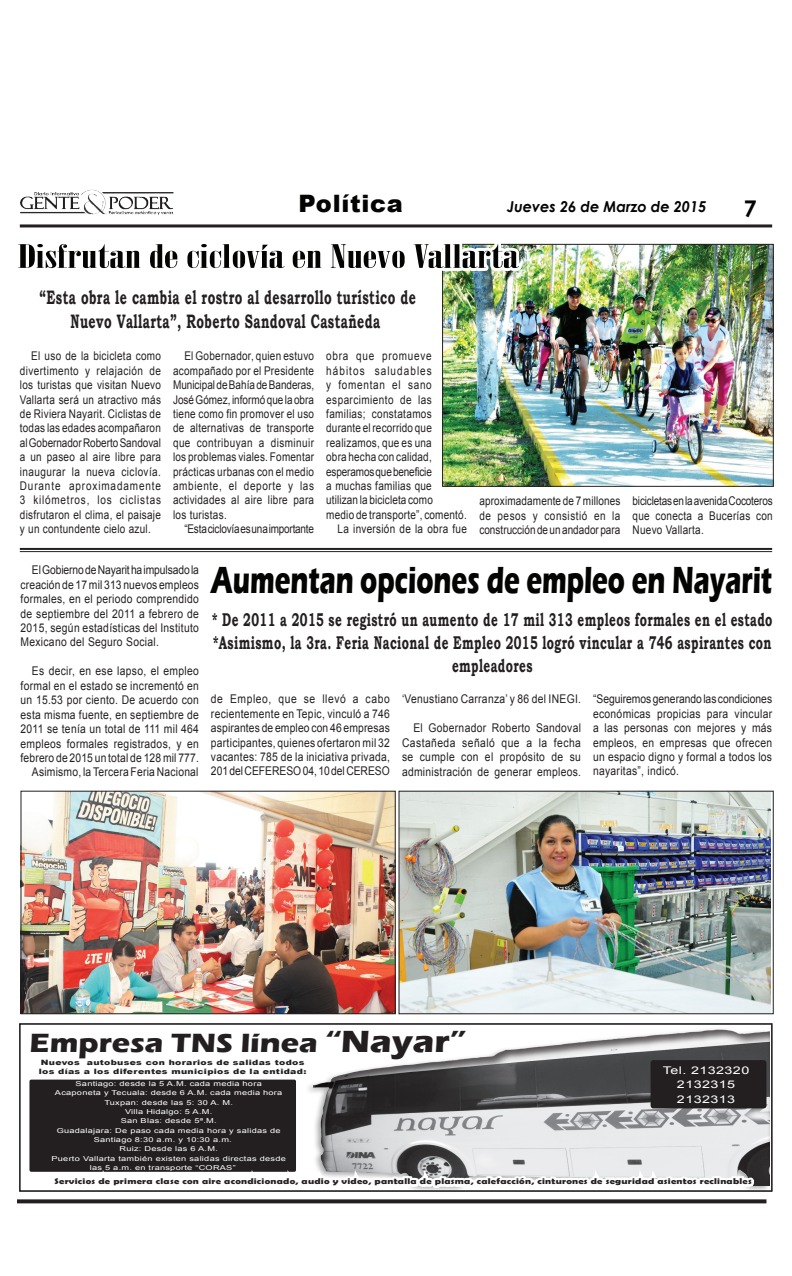
<style>
.page{position:relative;width:792px;height:1276px;background:#fff}
.page>*{position:absolute;margin:0;border:0;box-sizing:border-box;transform-origin:0 0}
.t1{font:700 38.9px "Eras ITC";color:#040503;scale:.68 1}
.t2{font:32.3px "Onyx";color:#040503;scale:1.69 1}
.t3{font:700 27.1px "Eras ITC";color:#231f20;scale:1.13 1}
.t4{font:900 24px "Arial";letter-spacing:.03em;color:#040503}
.t5{font:700 23px "Century Gothic";color:#040503}
.t6{font:700 19.5px/24px "Bookman Old Style";letter-spacing:.035em;color:#231f20;text-align:center;scale:.63 1}
.t7{font:700 18.5px/22.9px "Bookman Old Style";letter-spacing:.035em;color:#231f20;text-align:center;scale:.63 1}
.t8{font:italic 700 15px "Century Gothic";color:#040503}
.t9{font:12px/14.4px "Arial";letter-spacing:.03em;color:#231f20;text-align:justify;scale:.83 1}
.t10{font:12px/14.4px "Arial";letter-spacing:.03em;color:#231f20;text-align:justify;scale:.86 1}
.t11{font:12px "Arial";letter-spacing:-.02em;color:#231f20;scale:.83 1}
.t12{font:12px "Arial";letter-spacing:-.015em;color:#231f20;scale:.83 1}
.t13{font:12px "Arial";letter-spacing:.105em;color:#231f20;scale:.83 1}
.t14{font:12px "Arial";letter-spacing:.08em;color:#231f20;scale:.83 1}
.t15{font:12px "Arial";letter-spacing:.075em;color:#231f20;scale:.83 1}
.t16{font:10.6px/14.5px "Arial";letter-spacing:.03em;color:#fff;text-align:center;scale:1.36 1}
.t17{font:700 8.3px "Berlin Sans FB Demi";letter-spacing:.025em;color:#231f20;scale:1.27 1}
.t18{font:900 7.3px/8.8px "Arial";letter-spacing:.035em;color:#231f20;scale:1.27 1}
.t19{font:6.8px "Arial";letter-spacing:.03em;color:#fff;scale:1.36 1}
.s1{font-size:31.5px}
</style>
<div class="page">
<svg style="left:17px;top:1199px;width:749px;height:4px"></svg>
<hr style="left:20px;top:224px;width:752px;height:3px;background:#231f20">
<hr style="left:20px;top:548px;width:752px;height:2px;background:#231f20">
<hr style="left:20px;top:551px;width:752px;height:1px;background:#231f20">
<img style="left:444px;top:246px;width:328px;height:239px">
<img style="left:401px;top:792px;width:370px;height:220px">
<img style="left:23px;top:792px;width:371px;height:220px">
<img style="left:19px;top:189px;width:689px;height:171px">
<div style="left:313px;top:1026px;width:457px;height:160px;background:#231f20;opacity:.75"></div>
<div style="left:651px;top:1060px;width:115px;height:48px;background:#231f20;border-radius:3px"></div>
<img style="left:28px;top:877px;width:730px;height:327px">
<h3 class="t4" style="left:299px;top:186px;width:106px">Política</h3>
<p class="t8" style="left:507px;top:195px;width:201px">Jueves 26 de Marzo de 2015</p>
<h2 class="t2" style="left:18px;top:238px;width:298px">Disfrutan de ciclovía en Nuevo Vallarta</h2>
<h3 class="t6" style="left:40px;top:285px;width:599px">“Esta obra le cambia el rostro al desarrollo turístico de<br>Nuevo Vallarta”, Roberto Sandoval Castañeda</h3>
<h3 class="t5" style="left:744px;top:191px;width:14px">7</h3>
<p class="t9" style="left:20px;top:349px;width:172px;text-indent:11px">El uso de la bicicleta como divertimento y relajación de los turistas que visitan Nuevo Vallarta será un atractivo más de Riviera Nayarit. Ciclistas de todas las edades acompañaron al Gobernador Roberto Sandoval a un paseo al aire libre para inaugurar la nueva ciclovía.<br>Durante aproximadamente 3 kilómetros, los ciclistas disfrutaron el clima, el paisaje y un contundente cielo azul.</p>
<p class="t9" style="left:173px;top:349px;width:172px;text-indent:11px">El Gobernador, quien estuvo acompañado por el Presidente Municipal de Bahía de Banderas, José Gómez, informó que la obra tiene como fin promover el uso de alternativas de transporte que contribuyan a disminuir los problemas viales. Fomentar prácticas urbanas con el medio ambiente, el deporte y las actividades al aire libre para los turistas.</p>
<p class="t11" style="left:184px;top:521px;width:158px">“Esta ciclovía es una importante</p>
<p class="t14" style="left:326px;top:348px;width:129px">obra que promueve</p>
<p class="t13" style="left:326px;top:363px;width:129px">hábitos saludables</p>
<p class="t15" style="left:326px;top:377px;width:129px">y fomentan el sano</p>
<p class="t9" style="left:326px;top:392px;width:129px">esparcimiento de las</p>
<p class="t9" style="left:326px;top:407px;width:129px">familias; constatamos</p>
<p class="t9" style="left:326px;top:421px;width:129px">durante el recorrido que</p>
<p class="t9" style="left:326px;top:435px;width:129px">realizamos, que es una</p>
<p class="t9" style="left:326px;top:450px;width:129px">obra hecha con calidad,</p>
<p class="t12" style="left:326px;top:463px;width:129px">esperamos que beneficie</p>
<p class="t9" style="left:326px;top:479px;width:129px">a muchas familias que</p>
<p class="t9" style="left:326px;top:493px;width:130px">utilizan la bicicleta como</p>
<p class="t9" style="left:326px;top:507px;width:171px">medio de transporte”, comentó.</p>
<p class="t9" style="left:338px;top:522px;width:157px">La inversión de la obra fue</p>
<p class="t9" style="left:479px;top:494px;width:172px">aproximadamente de 7 millones de pesos y consistió en la construcción de un andador para</p>
<p class="t9" style="left:633px;top:494px;width:171px">bicicletas en la avenida Cocoteros que conecta a Bucerías con Nuevo Vallarta.</p>
<p class="t10" style="left:21px;top:563px;width:209px;text-indent:11px">El Gobierno de Nayarit ha impulsado la creación de 17 mil 313 nuevos empleos formales, en el periodo comprendido de septiembre del 2011 a febrero de 2015, según estadísticas del Instituto Mexicano del Seguro Social.</p>
<p class="t10" style="left:21px;top:664px;width:209px;text-align:right">Es decir, en ese lapso, el empleo formal en el estado se incrementó en un 15.53 por ciento. De acuerdo con esta misma fuente, en septiembre de 2011 se tenía un total de 111 mil 464 empleos formales registrados, y en febrero de 2015 un total de 128 mil 777.<br>Asimismo, la Tercera Feria Nacional</p>
<h1 class="t1" style="left:211px;top:557px;width:827px">Aumentan opciones de empleo en Nayarit</h1>
<h3 class="t7" style="left:212px;top:608px;width:891px">* De 2011 a 2015 se registró un aumento de 17 mil 313 empleos formales en el estado *Asimismo, la 3ra. Feria Nacional de Empleo 2015 logró vincular a 746 aspirantes con empleadores</h3>
<p class="t10" style="left:211px;top:692px;width:210px">de Empleo, que se llevó a cabo recientemente en Tepic, vinculó a 746 aspirantes de empleo con 46 empresas participantes, quienes ofertaron mil 32 vacantes: 785 de la iniciativa privada, 201 del CEFERESO 04, 10 del CERESO</p>
<p class="t10" style="left:402px;top:692px;width:210px">‘Venustiano Carranza’ y 86 del INEGI.</p>
<p class="t10" style="left:402px;top:721px;width:210px;text-indent:11px">El Gobernador Roberto Sandoval Castañeda señaló que a la fecha se cumple con el propósito de su administración de generar empleos.</p>
<p class="t10" style="left:593px;top:692px;width:210px">“Seguiremos generando las condiciones económicas propicias para vincular a las personas con mejores y más empleos, en empresas que ofrecen un espacio digno y formal a todos los nayaritas”, indicó.</p>
<h3 class="t3" style="left:30px;top:1027px;width:388px">Empresa TNS línea <span class="s1">“Nayar”</span></h3>
<p class="t18" style="left:39px;top:1057px;width:212px">Nuevos autobuses con horarios de salidas todos los días a los diferentes municipios de la entidad:</p>
<p class="t19" style="left:76px;top:1079px;width:138px">Santiago: desde la 5 A.M. cada media hora</p>
<p class="t19" style="left:55px;top:1088px;width:169px">Acaponeta y Tecuala: desde 6 A.M. cada media hora</p>
<p class="t19" style="left:104px;top:1098px;width:96px">Tuxpan: desde las 5: 30 A. M.</p>
<p class="t19" style="left:125px;top:1107px;width:66px">Villa Hidalgo: 5 A.M.</p>
<p class="t19" style="left:121px;top:1116px;width:72px">San Blas: desde 5ª.M.</p>
<p class="t19" style="left:57px;top:1126px;width:166px">Guadalajara: De paso cada media hora y salidas de</p>
<p class="t19" style="left:94px;top:1135px;width:103px">Santiago 8:30 a.m. y 10:30 a.m.</p>
<p class="t19" style="left:119px;top:1144px;width:74px">Ruiz: Desde las 6 A.M.</p>
<p class="t19" style="left:52px;top:1153px;width:174px">Puerto Vallarta también existen salidas directas desde</p>
<p class="t19" style="left:90px;top:1163px;width:109px">las 5 a.m. en transporte “CORAS”</p>
<p class="t17" style="left:55px;top:1176px;width:551px">Servicios de primera clase con aire acondicionado, audio y video, pantalla de plasma, calefacción, cinturones de seguridad asientos reclinables</p>
<p class="t16" style="left:663px;top:1062px;width:65px">Tel. 2132320<br>2132315<br>2132313</p>
</div>
